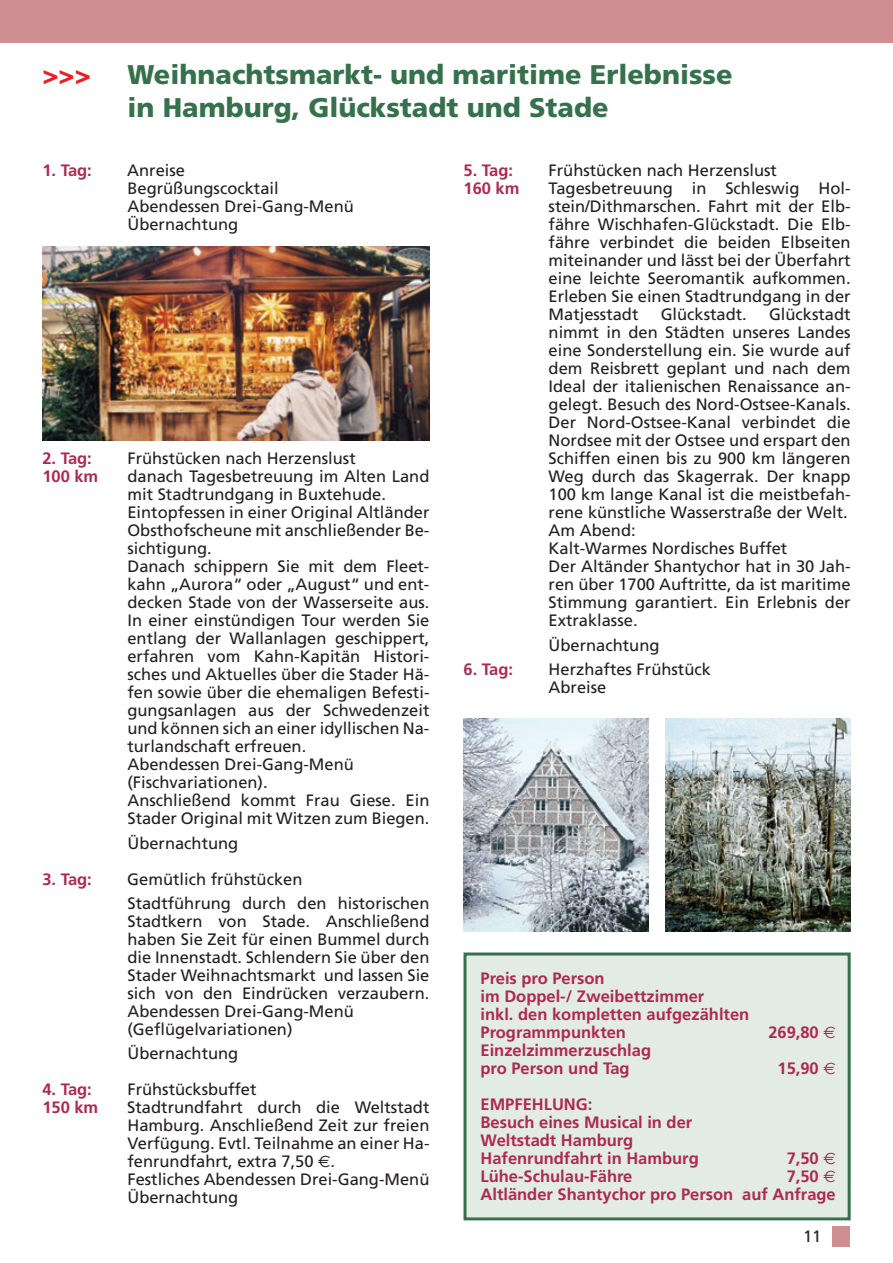
<style>
.page{position:relative;width:893px;height:1263px;background:#fff}
.page>*{position:absolute;margin:0;border:0;box-sizing:border-box;transform-origin:0 0}
.t1{font:900 27px/32.4px "Frutiger";color:#35724c}
.t2{font:900 27px "Frutiger";color:#ee1d23}
.t3{font:16.5px/18px "Frutiger";color:#231f20}
.t4{font:700 16.5px/18px "Frutiger";color:#ae2950}
.s1{font-family:"Euro Sans"}
.s2{font-family:"Euro Sans";font-weight:400}
</style>
<div class="page">
<div style="left:832px;top:1226px;width:17px;height:20px;background:#cf8e92"></div>
<div style="left:0;top:0;width:892px;height:43px;background:#cf8e92"></div>
<div style="left:466px;top:956px;width:381px;height:261px;background:#e3ebe5"></div>
<div style="left:463px;top:953px;width:387px;height:267px;border:3px solid #35724c"></div>
<img style="left:42px;top:247px;width:387px;height:194px">
<img style="left:665px;top:719px;width:185px;height:212px">
<img style="left:463px;top:719px;width:185px;height:212px">
<h1 class="t2" style="left:42px;top:64px;width:50px">&gt;&gt;&gt;</h1>
<h1 class="t1" style="left:127px;top:61px;width:606px">Weihnachtsmarkt- und maritime Erlebnisse in Hamburg, Glückstadt und Stade</h1>
<p class="t4" style="left:42px;top:163px;width:51px">1. Tag:</p>
<p class="t3" style="left:127px;top:163px;width:228px">Anreise<br>Begrüßungscocktail<br>Abendessen Drei-Gang-Menü<br>Übernachtung</p>
<p class="t4" style="left:42px;top:451px;width:51px">2. Tag:</p>
<p class="t3" style="left:127px;top:451px;width:230px">Frühstücken nach Herzenslust</p>
<p class="t4" style="left:42px;top:469px;width:57px">100 km</p>
<p class="t3" style="left:127px;top:469px;width:303px">danach Tagesbetreuung im Alten Land mit Stadtrundgang in Buxtehude.<br>Eintopfessen in einer Original Altländer Obsthofscheune mit anschließender Be&shy;sichtigung.<br>Danach schippern Sie mit dem Fleet&shy;kahn „Aurora“ oder „August“ und ent&shy;decken Stade von der Wasserseite aus.<br>In einer einstündigen Tour werden Sie entlang der Wallanlagen geschippert, erfahren vom Kahn-Kapitän Histori&shy;sches und Aktuelles über die Stader Hä&shy;fen sowie über die ehemaligen Befesti&shy;gungsanlagen aus der Schwedenzeit und können sich an einer idyllischen Na&shy;turlandschaft erfreuen.<br>Abendessen Drei-Gang-Menü (Fischvariationen).<br>Anschließend kommt Frau Giese. Ein Stader Original mit Witzen zum Biegen.</p>
<p class="t3" style="left:127px;top:835px;width:112px">Übernachtung</p>
<p class="t4" style="left:42px;top:871px;width:51px">3. Tag:</p>
<p class="t3" style="left:127px;top:868px;width:303px;line-height:24.5px">Gemütlich frühstücken<br>Stadtführung durch den historischen</p>
<p class="t3" style="left:127px;top:913px;width:303px">Stadtkern von Stade. Anschließend haben Sie Zeit für einen Bummel durch die Innenstadt. Schlendern Sie über den Stader Weihnachtsmarkt und lassen Sie sich von den Eindrücken verzaubern.<br>Abendessen Drei-Gang-Menü (Geflügelvariationen)</p>
<p class="t3" style="left:127px;top:1046px;width:112px">Übernachtung</p>
<p class="t4" style="left:42px;top:1082px;width:51px">4. Tag:</p>
<p class="t3" style="left:127px;top:1082px;width:130px">Frühstücksbuffet</p>
<p class="t4" style="left:42px;top:1100px;width:57px">150 km</p>
<p class="t3" style="left:127px;top:1100px;width:304px">Stadtrundfahrt durch die Weltstadt Hamburg. Anschließend Zeit zur freien Verfügung. Evtl. Teilnahme an einer Ha&shy;fenrundfahrt, extra 7,50 <span class="s1">€</span>.<br>Festliches Abendessen Drei-Gang-Menü Übernachtung</p>
<p class="t4" style="left:463px;top:163px;width:51px">5. Tag:</p>
<p class="t3" style="left:548px;top:163px;width:230px">Frühstücken nach Herzenslust</p>
<p class="t4" style="left:463px;top:181px;width:57px">160 km</p>
<p class="t3" style="left:548px;top:181px;width:304px;text-align:justify">Tagesbetreuung in Schleswig Hol&shy;stein/Dithmarschen. Fahrt mit der Elb&shy;fähre Wischhafen-Glückstadt. Die Elb&shy;fähre verbindet die beiden Elbseiten miteinander und lässt bei der Überfahrt eine leichte Seeromantik aufkommen.<br>Erleben Sie einen Stadtrundgang in der Matjesstadt</p>
<p class="t3" style="left:548px;top:307px;width:303px;text-indent:220px">Glückstadt nimmt in den Städten unseres Landes eine Sonderstellung ein. Sie wurde auf dem Reisbrett geplant und nach dem Ideal der italienischen Renaissance an&shy;gelegt. Besuch des Nord-Ostsee-Kanals.<br>Der Nord-Ostsee-Kanal verbindet die Nordsee mit der Ostsee und erspart den Schiffen einen bis zu 900 km längeren Weg durch das Skagerrak. Der knapp 100 km lange Kanal ist die meistbefah&shy;rene künstliche Wasserstraße der Welt.<br>Am Abend:<br>Kalt-Warmes Nordisches Buffet<br>Der Altänder Shantychor hat in 30 Jah&shy;ren über 1700 Auftritte, da ist maritime Stimmung garantiert. Ein Erlebnis der Extraklasse.</p>
<p class="t3" style="left:548px;top:637px;width:112px">Übernachtung</p>
<p class="t3" style="left:660px;top:307px;width:88px">Glückstadt.</p>
<p class="t4" style="left:463px;top:661px;width:51px">6. Tag:</p>
<p class="t3" style="left:548px;top:661px;width:164px">Herzhaftes Frühstück<br>Abreise</p>
<p class="t4" style="left:480px;top:971px;width:270px">Preis pro Person<br>im Doppel-/ Zweibettzimmer<br>inkl. den kompletten aufgezählten<br>Programmpunkten</p>
<p class="t4" style="left:480px;top:1043px;width:172px">Einzelzimmerzuschlag pro Person und Tag</p>
<p class="t4" style="left:768px;top:1025px;width:69px">269,80 <span class="s2">€</span></p>
<p class="t4" style="left:777px;top:1061px;width:60px">15,90 <span class="s2">€</span></p>
<p class="t4" style="left:480px;top:1097px;width:220px">EMPFEHLUNG:<br>Besuch eines Musical in der<br>Weltstadt Hamburg<br>Hafenrundfahrt in Hamburg</p>
<p class="t4" style="left:786px;top:1151px;width:51px">7,50 <span class="s2">€</span></p>
<p class="t4" style="left:480px;top:1169px;width:153px">Lühe-Schulau-Fähre</p>
<p class="t4" style="left:480px;top:1169px;width:357px;text-align:right">7,50 <span class="s2">€<br></span>Altländer Shantychor pro Person auf Anfrage</p>
<p class="t3" style="left:803px;top:1228px;width:20px">11</p>
</div>
